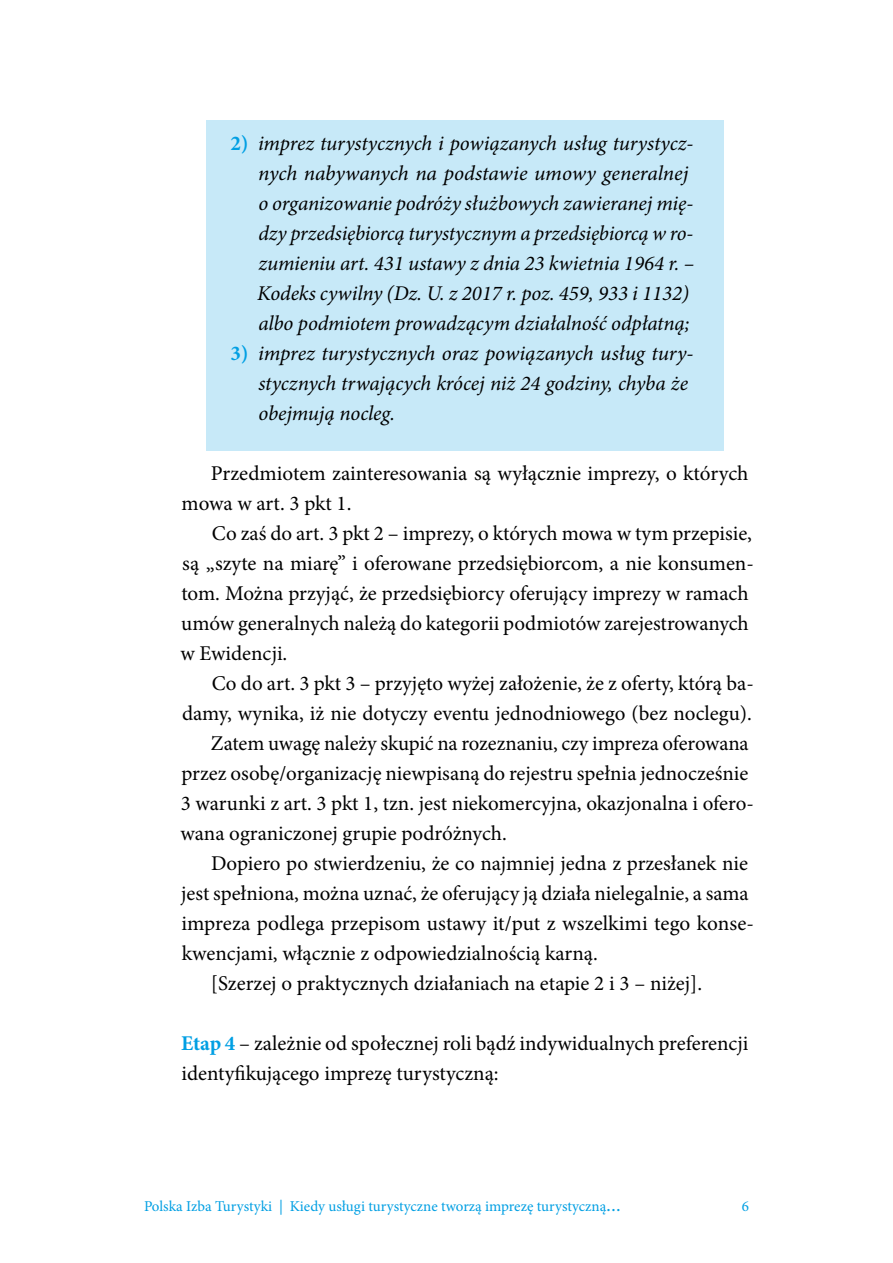
<style>
.page{position:relative;width:893px;height:1263px;background:#fff}
.page>*{position:absolute;margin:0;border:0;box-sizing:border-box;transform-origin:0 0}
.t1{font:21px/30px "Minion Pro";color:#000}
.t2{font:italic 21px/30px "Minion Pro";letter-spacing:-.005em;color:#000}
.t3{font:15px "Minion Pro";color:#009fe3}
.s1{font-weight:700;font-style:normal;color:#009fe3}
.s2{font-weight:700;color:#009fe3}
.s3{font-weight:700}
</style>
<div class="page">
<div style="left:206px;top:120px;width:518px;height:330px;background:#c7e9f8"></div>
<p class="t2" style="left:257px;top:128px;width:439px;text-indent:-27px"><span class="s1">2)</span> imprez turystycznych i powiązanych usług turystycz&shy;nych nabywanych na podstawie umowy generalnej o organizowanie podróży służbowych zawieranej mię&shy;dzy przedsiębiorcą turystycznym a przedsiębiorcą w ro&shy;zumieniu art. 431 ustawy z dnia 23 kwietnia 1964 r. – Kodeks cywilny (Dz. U. z 2017 r. poz. 459, 933 i 1132) albo podmiotem prowadzącym działalność odpłatną;</p>
<p class="t2" style="left:258px;top:338px;width:437px;text-indent:-28px"><span class="s1">3)</span> imprez turystycznych oraz powiązanych usług tury&shy;stycznych trwających krócej niż 24 godziny, chyba że obejmują nocleg.</p>
<p class="t1" style="left:182px;top:458px;width:568px;text-indent:29px">Przedmiotem zainteresowania są wyłącznie imprezy, o których mowa w art. 3 pkt 1.</p>
<p class="t1" style="left:180px;top:518px;width:575px;text-indent:31px">Co zaś do art. 3 pkt 2 – imprezy, o których mowa w tym przepisie, są „szyte na miarę” i oferowane przedsiębiorcom, a nie konsumen&shy;tom. Można przyjąć, że przedsiębiorcy oferujący imprezy w ramach umów generalnych należą do kategorii podmiotów zarejestrowanych w Ewidencji.</p>
<p class="t1" style="left:212px;top:668px;width:544px">Co do art. 3 pkt 3 – przyjęto wyżej założenie, że z oferty, którą ba-</p>
<p class="t1" style="left:182px;top:698px;width:571px">damy, wynika, iż nie dotyczy eventu jednodniowego (bez noclegu).</p>
<p class="t1" style="left:211px;top:728px;width:539px">Zatem uwagę należy skupić na rozeznaniu, czy impreza oferowana</p>
<p class="t1" style="left:182px;top:758px;width:568px">przez osobę/organizację niewpisaną do rejestru spełnia jednocześnie</p>
<p class="t1" style="left:181px;top:788px;width:575px">3 warunki z art. 3 pkt 1, tzn. jest niekomercyjna, okazjonalna i ofero-</p>
<p class="t1" style="left:180px;top:818px;width:328px">wana ograniczonej grupie podróżnych.</p>
<p class="t1" style="left:211px;top:848px;width:539px">Dopiero po stwierdzeniu, że co najmniej jedna z przesłanek nie</p>
<p class="t1" style="left:181px;top:878px;width:569px">jest spełniona, można uznać, że oferujący ją działa nielegalnie, a sama</p>
<p class="t1" style="left:181px;top:908px;width:574px">impreza podlega przepisom ustawy it/put z wszelkimi tego konse-</p>
<p class="t1" style="left:182px;top:938px;width:418px">kwencjami, włącznie z odpowiedzialnością karną.</p>
<p class="t1" style="left:211px;top:968px;width:493px">[Szerzej o praktycznych działaniach na etapie 2 i 3 – niżej].</p>
<p class="t1" style="left:181px;top:1028px;width:569px"><span class="s2">Etap 4</span> – zależnie od społecznej roli bądź indywidualnych preferencji identyfikującego imprezę turystyczną:</p>
<p class="t3" style="left:144px;top:1196px;width:478px">Polska Izba Turystyki | Kiedy usługi turystyczne tworzą imprezę turystyczną<span class="s3">…</span></p>
<p class="t3" style="left:742px;top:1196px;width:9px">6</p>
</div>
